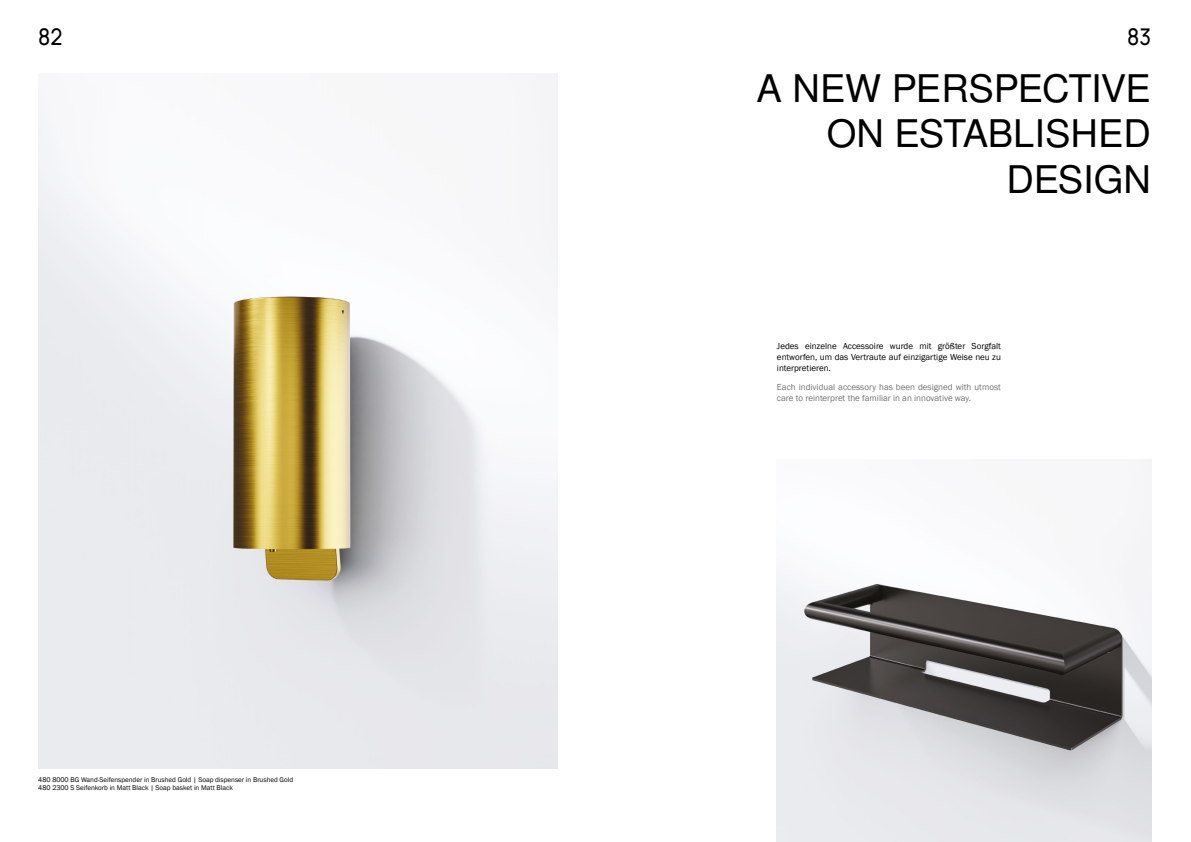
<style>
.page{position:relative;width:1191px;height:842px;background:#fff}
.page>*{position:absolute;margin:0;border:0;box-sizing:border-box;transform-origin:0 0}
.t1{font:38.1px/45.7px "Nimbus San L";letter-spacing:-.01em;color:#000;text-align:right}
.t2{font:500 23px "Manrope";color:#000;scale:.9 1}
.t3{font:9px/10.8px "Franklin Gothic";color:#000;text-align:justify}
.t4{font:9px/10.8px "Franklin Gothic";color:#727271}
.t5{font:7px/8.4px "Franklin Gothic";color:#000}
</style>
<div class="page">
<img style="left:777px;top:459px;width:374px;height:383px">
<img style="left:38px;top:74px;width:519px;height:694px">
<h2 class="t2" style="left:38px;top:19px;width:28px">82</h2>
<h2 class="t2" style="left:1127px;top:19px;width:28px">83</h2>
<h1 class="t1" style="left:756px;top:64px;width:396px">A NEW PERSPECTIVE<br>ON ESTABLISHED<br>DESIGN</h1>
<p class="t3" style="left:777px;top:341px;width:225px">Jedes einzelne Accessoire wurde mit größter Sorgfalt entworfen, um das Vertraute auf einzigartige Weise neu zu interpretieren.</p>
<p class="t5" style="left:38px;top:775px;width:256px">480 8000 BG Wand-Seifenspender in Brushed Gold | Soap dispenser in Brushed Gold<br>480 2300 S Seifenkorb in Matt Black | Soap basket in Matt Black</p>
<p class="t4" style="left:777px;top:382px;width:225px">Each individual accessory has been designed with utmost care to reinterpret the familiar in an innovative way.</p>
</div>
